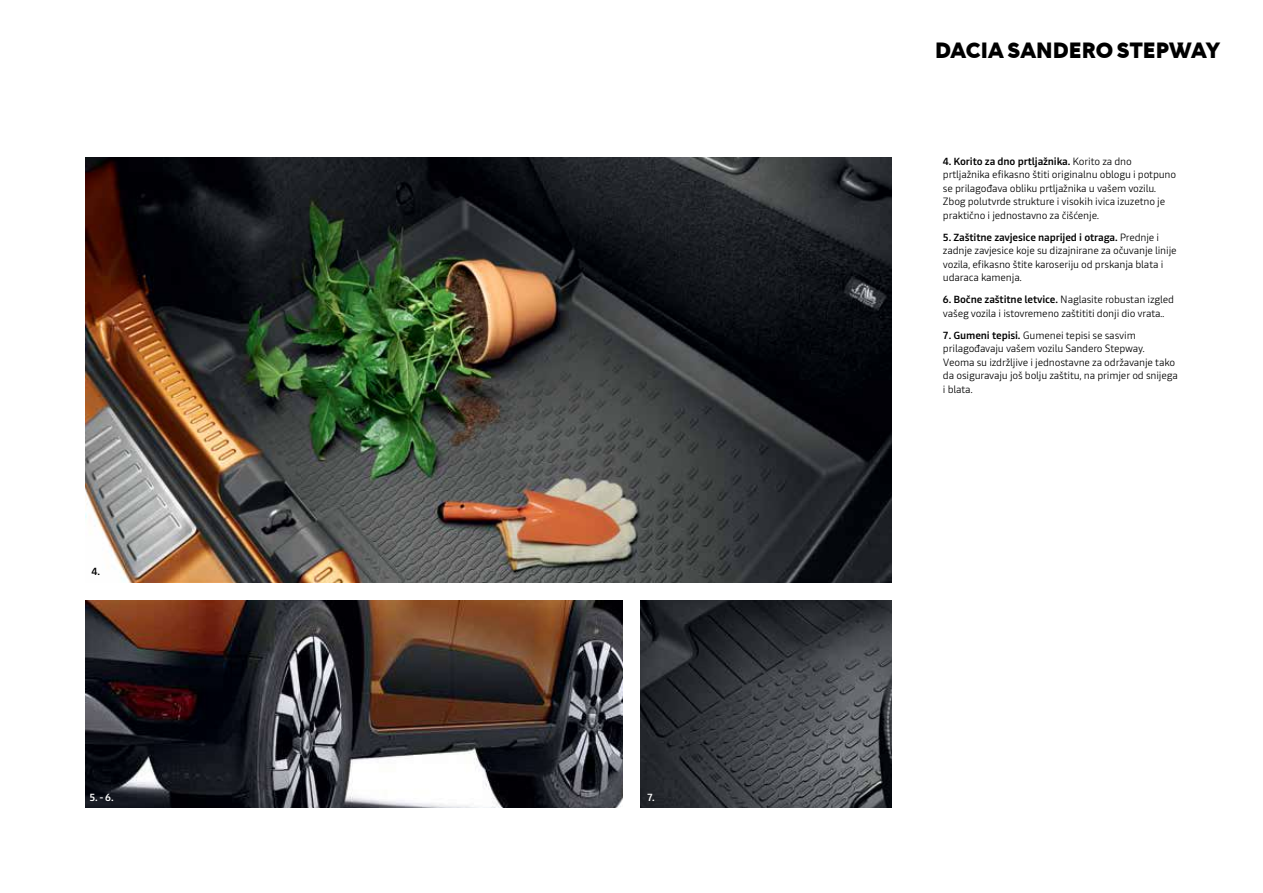
<style>
.page{position:relative;width:1263px;height:893px;background:#fff}
.page>*{position:absolute;margin:0;border:0;box-sizing:border-box;transform-origin:0 0}
.t1{font:900 22.5px "Dacia Spirit";letter-spacing:-.01em;color:#000}
.t2{font:300 10.5px/13.5px "Read";letter-spacing:-.015em;color:#000}
.t3{font:500 10.5px "Read";color:#fff}
.t4{font:500 10.5px "Read";color:#000}
.s1{font-weight:500}
</style>
<div class="page">
<img style="left:85px;top:157px;width:807px;height:425px">
<img style="left:85px;top:600px;width:537px;height:208px">
<img style="left:640px;top:600px;width:252px;height:208px">
<p class="t4" style="left:91px;top:564px;width:10px">4.</p>
<p class="t3" style="left:89px;top:790px;width:26px">5. - 6.</p>
<p class="t3" style="left:647px;top:790px;width:9px">7.</p>
<h1 class="t1" style="left:935px;top:37px;width:287px">DACIA SANDERO STEPWAY</h1>
<p class="t2" style="left:943px;top:154px;width:235px"><span class="s1">4. Korito za dno prtljažnika.</span> Korito za dno prtljažnika efikasno štiti originalnu oblogu i potpuno se prilagođava obliku prtljažnika u vašem vozilu.<br>Zbog polutvrde strukture i visokih ivica izuzetno je praktično i jednostavno za čišćenje.</p>
<p class="t2" style="left:943px;top:230px;width:235px"><span class="s1">5. Zaštitne zavjesice naprijed i otraga.</span> Prednje i zadnje zavjesice koje su dizajnirane za očuvanje linije vozila, efikasno štite karoseriju od prskanja blata i udaraca kamenja.</p>
<p class="t2" style="left:943px;top:293px;width:233px"><span class="s1">6. Bočne zaštitne letvice.</span> Naglasite robustan izgled vašeg vozila i istovremeno zaštititi donji dio vrata..</p>
<p class="t2" style="left:943px;top:328px;width:236px"><span class="s1">7. Gumeni tepisi.</span> Gumenei tepisi se sasvim prilagođavaju vašem vozilu Sandero Stepway.<br>Veoma su izdržljive i jednostavne za održavanje tako da osiguravaju još bolju zaštitu, na primjer od snijega i blata.</p>
</div>
